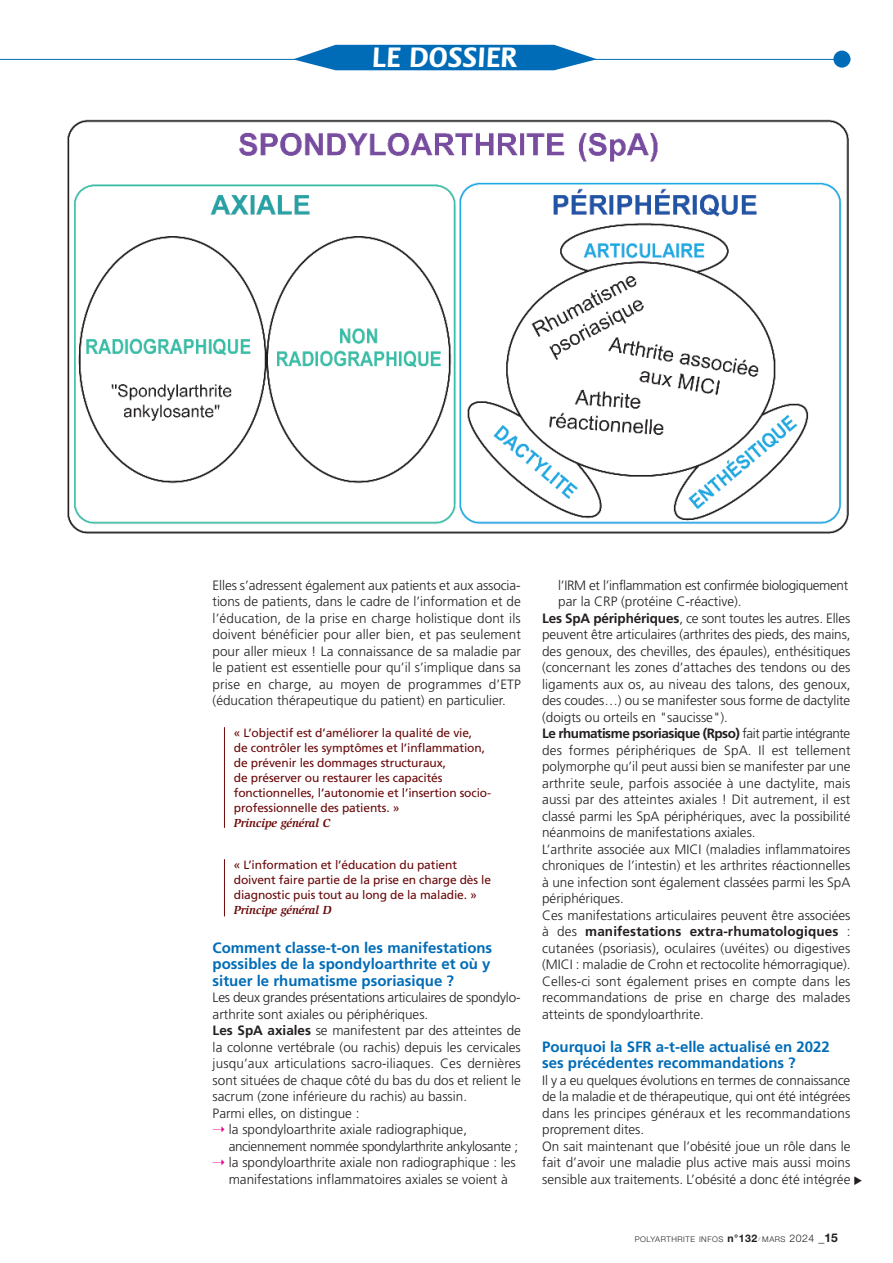
<style>
.page{position:relative;width:893px;height:1263px;background:#fff}
.page>*{position:absolute;margin:0;border:0;box-sizing:border-box;transform-origin:0 0}
.t1{font:700 30px "Flora";letter-spacing:.01em;color:#fff}
.t2{font:700 15px/16.5px "Frutiger";color:#006cb7;text-align:justify}
.t3{font:300 13.5px/16.5px "Frutiger";color:#231f20}
.t4{font:300 13.5px "Frutiger";letter-spacing:-.025em;color:#231f20}
.t5{font:700 13.5px "Frutiger";letter-spacing:-.035em;color:#231f20}
.t6{font:700 13.5px "Frutiger";letter-spacing:.01em;color:#231f20}
.t7{font:12px/15px "Frutiger";letter-spacing:-.01em;color:#6a090a}
.t8{font:italic 700 12px "Slimbach";letter-spacing:-.01em;color:#6a090a}
.t9{font:300 7.8px "Helvetica Neue";letter-spacing:.065em;color:#231f20}
.s1{font-weight:700}
.s2{color:#ed028c}
.s3{font-weight:300}
.s4{font-weight:700;font-size:10.5px}
.s5{font-size:5.25px}
.s6{font-size:10.5px}
.s7{font-weight:700;font-size:12px}
</style>
<div class="page">
<hr style="left:0;top:59px;width:850px;height:1px;background:#006cb7">
<div style="left:833px;top:51px;width:17px;height:17px;background:#006cb7;border-radius:50%"></div>
<svg style="left:293px;top:45px;width:304px;height:25px"></svg>
<img style="left:67px;top:119px;width:782px;height:415px">
<hr style="left:224px;top:727px;width:1px;height:101px;background:#6a090a">
<hr style="left:224px;top:859px;width:1px;height:57px;background:#6a090a">
<h1 class="t1" style="left:372px;top:39px;width:146px">LE DOSSIER</h1>
<p class="t3" style="left:213px;top:578px;width:310px;text-align:justify">Elles s’adressent également aux patients et aux associa&shy;tions de patients, dans le cadre de l’information et de l’éducation, de la prise en charge holistique dont ils doivent bénéficier pour aller bien, et pas seulement pour aller mieux ! La connaissance de sa maladie par le patient est essentielle pour qu’il s’implique dans sa prise en charge, au moyen de programmes d’ETP (éducation thérapeutique du patient) en particulier.</p>
<p class="t7" style="left:234px;top:726px;width:259px">« L’objectif est d’améliorer la qualité de vie,<br>de contrôler les symptômes et l’inflammation, de prévenir les dommages structuraux,<br>de préserver ou restaurer les capacités fonctionnelles, l’autonomie et l’insertion socio&shy;professionnelle des patients. »</p>
<p class="t8" style="left:234px;top:818px;width:98px">Principe général C</p>
<p class="t7" style="left:234px;top:858px;width:259px">« L’information et l’éducation du patient doivent faire partie de la prise en charge dès le diagnostic puis tout au long de la maladie. »</p>
<p class="t8" style="left:234px;top:905px;width:99px">Principe général D</p>
<p class="t2" style="left:213px;top:940px;width:281px">Comment classe-t-on les manifestations possibles de la spondyloarthrite et où y situer le rhumatisme psoriasique ?</p>
<p class="t3" style="left:213px;top:990px;width:310px">Les deux grandes présentations articulaires de spondylo - arthrite sont axiales ou périphériques.<br><span class="s1">Les SpA axiales</span> se manifestent par des atteintes de la colonne vertébrale (ou rachis) depuis les cervicales jusqu’aux articulations sacro-iliaques. Ces dernières sont situées de chaque côté du bas du dos et relient le sacrum (zone inférieure du rachis) au bassin.<br>Parmi elles, on distingue :<br><span class="s2">➝</span> la spondyloarthrite axiale radiographique,</p>
<p class="t4" style="left:229px;top:1140px;width:291px">anciennement nommée spondylarthrite ankylosante ;</p>
<p class="t3" style="left:213px;top:1155px;width:305px"><span class="s2">➝</span> la spondyloarthrite axiale non radiographique : les</p>
<p class="t3" style="left:229px;top:1172px;width:281px">manifestations inflammatoires axiales se voient à</p>
<p class="t4" style="left:558px;top:579px;width:291px">l’IRM et l’inflammation est confirmée biologiquement</p>
<p class="t3" style="left:558px;top:594px;width:185px">par la CRP (protéine C-réactive).</p>
<p class="t3" style="left:542px;top:611px;width:310px"><span class="s1">Les SpA périphériques</span>, ce sont toutes les autres. Elles</p>
<p class="t3" style="left:542px;top:627px;width:310px">peuvent être articulaires (arthrites des pieds, des mains,</p>
<p class="t3" style="left:542px;top:644px;width:310px">des genoux, des chevilles, des épaules), enthésitiques</p>
<p class="t3" style="left:542px;top:660px;width:310px">(concernant les zones d’attaches des tendons ou des</p>
<p class="t3" style="left:542px;top:677px;width:310px">ligaments aux os, au niveau des talons, des genoux,</p>
<p class="t3" style="left:542px;top:693px;width:310px">des coudes…) ou se manifester sous forme de dactylite</p>
<p class="t3" style="left:542px;top:710px;width:187px">(doigts ou orteils en "saucisse").</p>
<p class="t5" style="left:542px;top:728px;width:310px">Le rhumatisme psoriasique (Rpso) <span class="s3">fait partie intégrante</span></p>
<p class="t3" style="left:542px;top:743px;width:310px">des formes périphériques de SpA. Il est tellement</p>
<p class="t3" style="left:542px;top:759px;width:310px">polymorphe qu’il peut aussi bien se manifester par une</p>
<p class="t3" style="left:542px;top:776px;width:310px">arthrite seule, parfois associée à une dactylite, mais</p>
<p class="t3" style="left:542px;top:792px;width:310px">aussi par des atteintes axiales ! Dit autrement, il est</p>
<p class="t3" style="left:542px;top:809px;width:310px">classé parmi les SpA périphériques, avec la possibilité</p>
<p class="t3" style="left:542px;top:825px;width:215px">néanmoins de manifestations axiales.</p>
<p class="t3" style="left:542px;top:842px;width:310px">L’arthrite associée aux MICI (maladies inflammatoires</p>
<p class="t3" style="left:542px;top:858px;width:310px">chroniques de l’intestin) et les arthrites réactionnelles</p>
<p class="t3" style="left:542px;top:875px;width:310px">à une infection sont également classées parmi les SpA</p>
<p class="t3" style="left:542px;top:891px;width:83px">périphériques.</p>
<p class="t3" style="left:542px;top:908px;width:310px">Ces manifestations articulaires peuvent être associées</p>
<p class="t6" style="left:542px;top:926px;width:310px"><span class="s3">à des</span> manifestations extra-rhumatologiques <span class="s3">:</span></p>
<p class="t3" style="left:542px;top:941px;width:310px">cutanées (psoriasis), oculaires (uvéites) ou digestives</p>
<p class="t3" style="left:542px;top:957px;width:310px">(MICI : maladie de Crohn et rectocolite hémorragique).</p>
<p class="t3" style="left:542px;top:974px;width:310px">Celles-ci sont également prises en compte dans les</p>
<p class="t3" style="left:542px;top:990px;width:310px">recommandations de prise en charge des malades</p>
<p class="t3" style="left:542px;top:1007px;width:163px">atteints de spondyloarthrite.</p>
<p class="t2" style="left:542px;top:1039px;width:289px">Pourquoi la SFR a-t-elle actualisé en 2022 ses précédentes recommandations ?</p>
<p class="t3" style="left:542px;top:1073px;width:310px">Il y a eu quelques évolutions en termes de connaissance de la maladie et de thérapeutique, qui ont été intégrées dans les principes généraux et les recommandations proprement dites.<br>On sait maintenant que l’obésité joue un rôle dans le fait d’avoir une maladie plus active mais aussi moins sensible aux traitements. L’obésité a donc été intégrée</p>
<p class="t9" style="left:635px;top:1236px;width:204px">POLYARTHRITE INFOS <span class="s4">n°132</span><span class="s5">/</span> MARS <span class="s6">2024</span> <span class="s7">_15</span></p>
</div>
